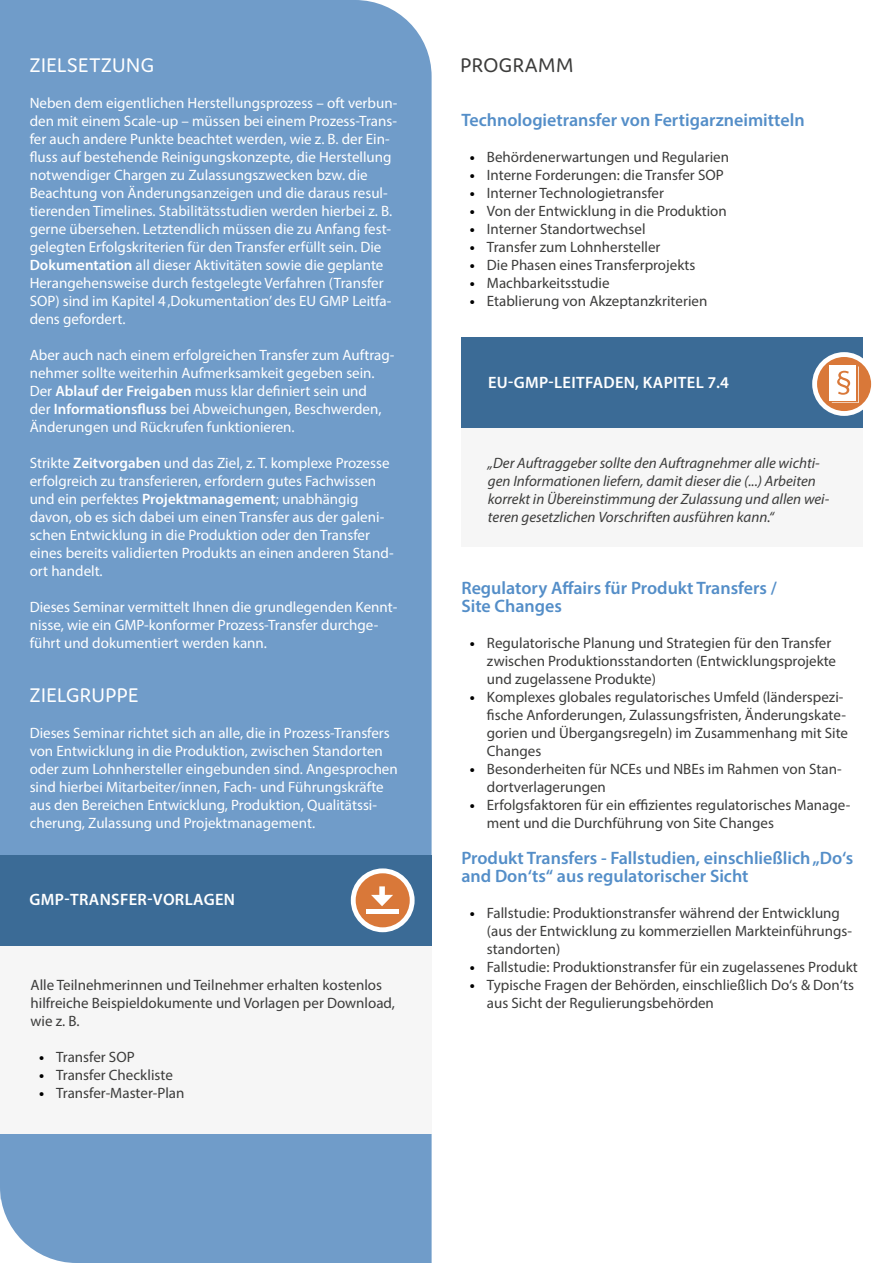
<style>
.page{position:relative;width:893px;height:1263px;background:#fff}
.page>*{position:absolute;margin:0;border:0;box-sizing:border-box;transform-origin:0 0}
.t1{font:21px "Domus";letter-spacing:.025em;color:#fff}
.t2{font:21px "Domus";letter-spacing:.025em;color:#3c3c3b}
.t3{font:600 18px/18px "Myriad Pro";color:#548ec8}
.t4{font:600 16.5px "Myriad Pro";letter-spacing:.02em;color:#fff}
.t5{font:15px/18px "Myriad Pro";color:#fff}
.t6{font:15px/18px "Myriad Pro";color:#3c3c3b}
.t7{font:italic 15px/18px "Myriad Pro";color:#3c3c3b}
.s1{font-weight:600}
.s2{font-weight:700;color:#000}
</style>
<div class="page">
<div style="left:0;top:0;width:432px;height:1263px;background:#709cc9"></div>
<div style="left:0;top:855px;width:432px;height:91px;background:#3b6b96"></div>
<svg style="left:353px;top:871px;width:59px;height:59px;background:#de8a53"></svg>
<div style="left:351px;top:868px;width:64px;height:64px;border:5px solid #fff;border-radius:50%"></div>
<div style="left:0;top:946px;width:432px;height:188px;background:#f6f6f6"></div>
<svg style="left:371px;top:886px;width:22px;height:20px"></svg>
<hr style="left:366px;top:910px;width:32px;height:4px;background:#fff">
<div style="left:461px;top:338px;width:402px;height:90px;background:#3b6b96"></div>
<div style="left:461px;top:428px;width:402px;height:119px;background:#f6f6f6"></div>
<svg style="left:815px;top:355px;width:58px;height:58px"></svg>
<div style="left:812px;top:352px;width:64px;height:64px;border:5px solid #fff;border-radius:50%"></div>
<div style="left:829px;top:365px;width:27px;height:36px;background:#fff"></div>
<svg style="left:832px;top:366px;width:27px;height:37px"></svg>
<h1 class="t1" style="left:30px;top:54px;width:126px">ZIELSETZUNG</h1>
<p class="t5" style="left:30px;top:94px;width:369px">Neben dem eigentlichen Herstellungsprozess – oft verbun&shy;den mit einem Scale-up – müssen bei einem Prozess-Trans&shy;fer auch andere Punkte beachtet werden, wie z. B. der Ein&shy;fluss auf bestehende Reinigungskonzepte, die Herstellung notwendiger Chargen zu Zulassungszwecken bzw. die Beachtung von Änderungsanzeigen und die daraus resul&shy;tierenden Timelines. Stabilitätsstudien werden hierbei z. B. gerne übersehen. Letztendlich müssen die zu Anfang fest&shy;gelegten Erfolgskriterien für den Transfer erfüllt sein. Die <span class="s1">Dokumentation</span> all dieser Aktivitäten sowie die geplante Herangehensweise durch festgelegte Verfahren (Transfer SOP) sind im Kapitel 4 ‚Dokumentation’ des EU GMP Leitfa&shy;dens gefordert.</p>
<p class="t5" style="left:30px;top:346px;width:366px">Aber auch nach einem erfolgreichen Transfer zum Auftrag&shy;nehmer sollte weiterhin Aufmerksamkeit gegeben sein.<br>Der <span class="s1">Ablauf der Freigaben</span> muss klar definiert sein und<br>der <span class="s1">Informationsfluss</span> bei Abweichungen, Beschwerden, Änderungen und Rückrufen funktionieren.</p>
<p class="t5" style="left:30px;top:454px;width:365px">Strikte <span class="s1">Zeitvorgaben</span> und das Ziel, z. T. komplexe Prozesse erfolgreich zu transferieren, erfordern gutes Fachwissen und ein perfektes <span class="s1">Projektmanagement</span>; unabhängig davon, ob es sich dabei um einen Transfer aus der galeni&shy;schen Entwicklung in die Produktion oder den Transfer eines bereits validierten Produkts an einen anderen Stand&shy;ort handelt.</p>
<p class="t5" style="left:30px;top:598px;width:369px">Dieses Seminar vermittelt Ihnen die grundlegenden Kennt&shy;nisse, wie ein GMP-konformer Prozess-Transfer durchge&shy;führt und dokumentiert werden kann.</p>
<h1 class="t1" style="left:30px;top:684px;width:110px">ZIELGRUPPE</h1>
<p class="t5" style="left:30px;top:724px;width:370px">Dieses Seminar richtet sich an alle, die in Prozess-Transfers von Entwicklung in die Produktion, zwischen Standorten oder zum Lohnhersteller eingebunden sind. Angesprochen sind hierbei Mitarbeiter/innen, Fach- und Führungskräfte aus den Bereichen Entwicklung, Produktion, Qualitätssi&shy;cherung, Zulassung und Projektmanagement.</p>
<p class="t4" style="left:30px;top:889px;width:207px">GMP-TRANSFER-VORLAGEN</p>
<p class="t6" style="left:31px;top:976px;width:366px">Alle Teilnehmerinnen und Teilnehmer erhalten kostenlos hilfreiche Beispieldokumente und Vorlagen per Download, wie z. B.</p>
<p class="t6" style="left:39px;top:1048px;width:97px"><span class="s2">•</span> Transfer SOP</p>
<p class="t6" style="left:39px;top:1066px;width:135px"><span class="s2">•</span> Transfer Checkliste</p>
<p class="t6" style="left:39px;top:1084px;width:147px"><span class="s2">•</span> Transfer-Master-Plan</p>
<h1 class="t2" style="left:461px;top:54px;width:114px">PROGRAMM</h1>
<p class="t3" style="left:461px;top:111px;width:345px">Technologietransfer von Fertigarzneimitteln</p>
<p class="t6" style="left:470px;top:148px;width:261px"><span class="s2">•</span> Behördenerwartungen und Regularien</p>
<p class="t6" style="left:470px;top:166px;width:255px"><span class="s2">•</span> Interne Forderungen: die Transfer SOP</p>
<p class="t6" style="left:470px;top:184px;width:196px"><span class="s2">•</span> Interner Technologietransfer</p>
<p class="t6" style="left:470px;top:202px;width:258px"><span class="s2">•</span> Von der Entwicklung in die Produktion</p>
<p class="t6" style="left:470px;top:220px;width:177px"><span class="s2">•</span> Interner Standortwechsel</p>
<p class="t6" style="left:470px;top:238px;width:192px"><span class="s2">•</span> Transfer zum Lohnhersteller</p>
<p class="t6" style="left:470px;top:256px;width:227px"><span class="s2">•</span> Die Phasen eines Transferprojekts</p>
<p class="t6" style="left:470px;top:274px;width:141px"><span class="s2">•</span> Machbarkeitsstudie</p>
<p class="t6" style="left:470px;top:292px;width:239px"><span class="s2">•</span> Etablierung von Akzeptanzkriterien</p>
<p class="t4" style="left:488px;top:372px;width:242px">EU-GMP-LEITFADEN, KAPITEL 7.4</p>
<p class="t7" style="left:488px;top:454px;width:343px">„Der Auftraggeber sollte den Auftragnehmer alle wichti&shy;gen Informationen liefern, damit dieser die (...) Arbeiten korrekt in Übereinstimmung der Zulassung und allen wei&shy;teren gesetzlichen Vorschriften ausführen kann.“</p>
<p class="t3" style="left:461px;top:579px;width:317px">Regulatory Affairs für Produkt Transfers /<br>Site Changes</p>
<p class="t6" style="left:487px;top:634px;width:351px;text-indent:-17px"><span class="s2">•</span> Regulatorische Planung und Strategien für den Transfer zwischen Produktionsstandorten (Entwicklungsprojekte und zugelassene Produkte)</p>
<p class="t6" style="left:487px;top:688px;width:363px;text-indent:-17px"><span class="s2">•</span> Komplexes globales regulatorisches Umfeld (länderspezi&shy;fische Anforderungen, Zulassungsfristen, Änderungskate&shy;gorien und Übergangsregeln) im Zusammenhang mit Site Changes</p>
<p class="t6" style="left:487px;top:760px;width:356px;text-indent:-17px"><span class="s2">•</span> Besonderheiten für NCEs und NBEs im Rahmen von Stan&shy;dortverlagerungen</p>
<p class="t6" style="left:487px;top:796px;width:365px;text-indent:-17px"><span class="s2">•</span> Erfolgsfaktoren für ein effizientes regulatorisches Manage&shy;ment und die Durchführung von Site Changes</p>
<p class="t3" style="left:461px;top:849px;width:393px">Produkt Transfers - Fallstudien, einschließlich „Do‘s and Don‘ts“ aus regulatorischer Sicht</p>
<p class="t6" style="left:487px;top:904px;width:367px;text-indent:-17px"><span class="s2">•</span> Fallstudie: Produktionstransfer während der Entwicklung (aus der Entwicklung zu kommerziellen Markteinführungs&shy;standorten)</p>
<p class="t6" style="left:470px;top:958px;width:389px"><span class="s2">•</span> Fallstudie: Produktionstransfer für ein zugelassenes Produkt</p>
<p class="t6" style="left:487px;top:976px;width:369px;text-indent:-17px"><span class="s2">•</span> Typische Fragen der Behörden, einschließlich Do‘s &amp; Don‘ts aus Sicht der Regulierungsbehörden</p>
</div>
